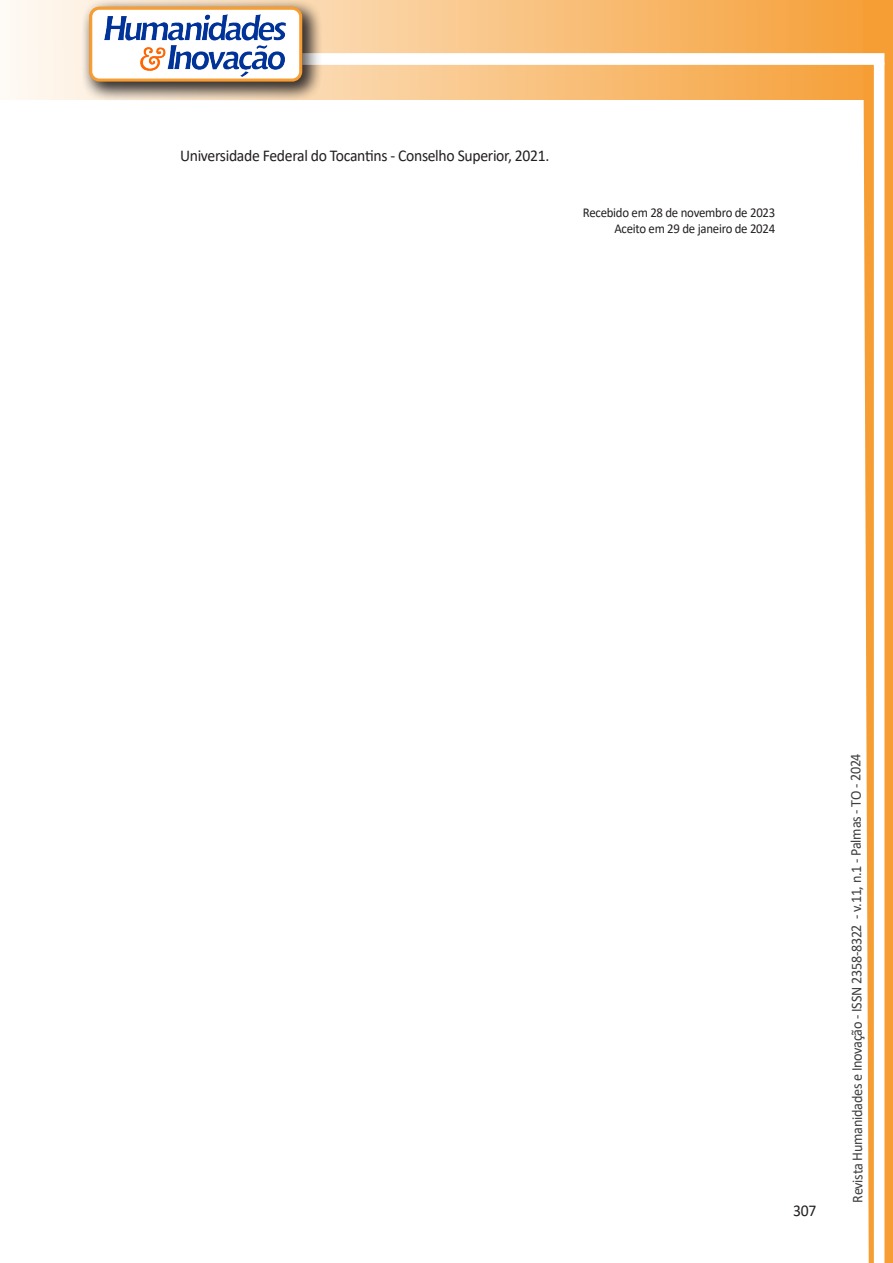
<style>
.page{position:relative;width:893px;height:1263px;background:#fff}
.page>*{position:absolute;margin:0;border:0;box-sizing:border-box;transform-origin:0 0}
.texto{font:16.5px "Calibri";letter-spacing:-.02em;color:#231f20;scale:.95 1}
.t1{font:15px "Calibri";letter-spacing:-.025em;color:#3e3e3f;scale:.95 1}
.texto-2{font:13.5px "Calibri";letter-spacing:-.02em;color:#231f20;scale:.95 1}
</style>
<div class="page">
<svg style="left:5px;top:0;width:858px;height:100px;background:#f9c484"></svg>
<div style="left:302px;top:53px;width:582px;height:12px;background:#fff;border:2px solid #fff"></div>
<svg style="left:863px;top:0;width:30px;height:1263px"></svg>
<div style="left:81px;top:0;width:241px;height:102px;background:#231f20;opacity:.75"></div>
<div style="left:91px;top:8px;width:210px;height:72px;background:#fff;border-radius:9px"></div>
<img style="left:104px;top:14px;width:181px;height:62px">
<div style="left:89px;top:7px;width:213px;height:75px;border:3px solid #f69e34;border-radius:9px"></div>
<p class="texto" style="left:180px;top:144px;width:390px">Universidade Federal do Tocantins - Conselho Superior, 2021.</p>
<p class="texto-2" style="left:583px;top:203px;width:204px">Recebido em 28 de novembro de 2023</p>
<p class="texto-2" style="left:614px;top:219px;width:171px">Aceito em 29 de janeiro de 2024</p>
<p class="texto" style="left:793px;top:1199px;width:26px">307</p>
<p class="t1" style="left:846px;top:1203px;width:475px;rotate:-90deg">Revista Humanidades e Inovação - ISSN 2358-8322 - v.11, n.1 - Palmas - TO - 2024</p>
</div>
